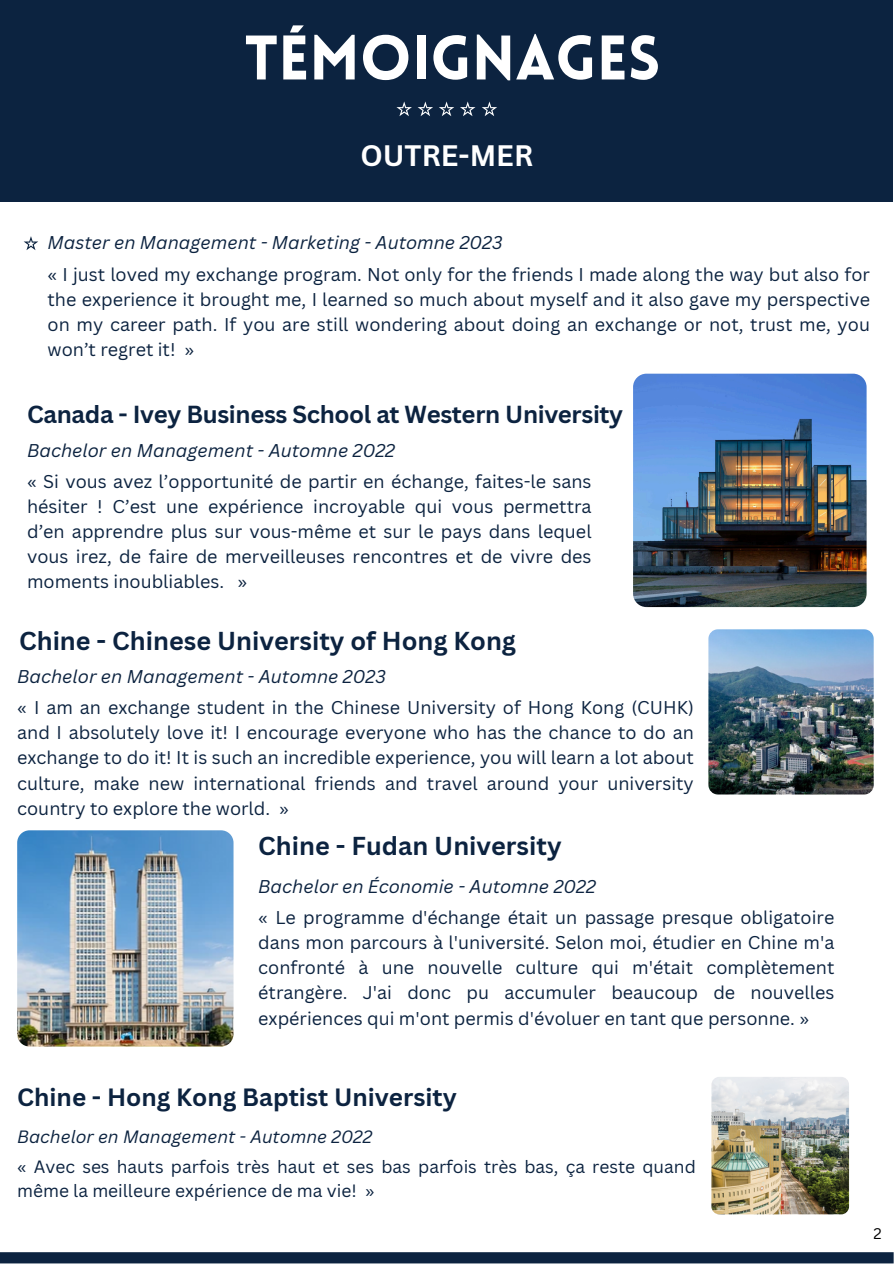
<style>
.page{position:relative;width:894px;height:1264px;background:#fff}
.page>*{position:absolute;margin:0;border:0;box-sizing:border-box;transform-origin:0 0}
.t1{font:900 61.5px "Lovelo";color:#fff}
.t2{font:700 28.8px "Canva Sans";color:#fff}
.t3{font:700 25.2px "Canva Sans";color:#0c2340}
.t4{font:700 24.3px "Canva Sans";color:#0c2340}
.t5{font:700 24px "Canva Sans";letter-spacing:-.015em;color:#0c2340}
.t6{font:18px/25.2px "Canva Sans";color:#0c2340;text-align:justify}
.t7{font:italic 18px "Canva Sans";color:#0c2340}
.t8{font:17.4px/24.3px "Canva Sans";color:#0c2340}
.t9{font:italic 17.4px "Canva Sans";color:#0c2340}
.t10{font:15px "Canva Sans";color:#000}
</style>
<div class="page">
<div style="left:0;top:1252px;width:893px;height:11px;background:#0c2340"></div>
<div style="left:0;top:0;width:893px;height:202px;background:#0c2340"></div>
<svg style="left:460px;top:101px;width:15px;height:15px"></svg>
<svg style="left:482px;top:101px;width:15px;height:15px"></svg>
<svg style="left:396px;top:101px;width:58px;height:15px"></svg>
<img style="left:711px;top:1076px;width:137px;height:138px;border-radius:8px">
<img style="left:17px;top:830px;width:216px;height:216px;border-radius:12px">
<img style="left:708px;top:629px;width:165px;height:165px;border-radius:9px">
<svg style="left:24px;top:236px;width:14px;height:14px"></svg>
<img style="left:633px;top:373px;width:233px;height:234px;border-radius:13px">
<h3 class="t1" style="left:245px;top:33px;width:417px">TÉMOIGNAGES</h3>
<p class="t2" style="left:360px;top:135px;width:174px">OUTRE-MER</p>
<p class="t7" style="left:48px;top:230px;width:456px">Master en Management - Marketing - Automne 2023</p>
<h3 class="t6" style="left:48px;top:261px;width:823px">« I just loved my exchange program. Not only for the friends I made along the way but also for the experience it brought me, I learned so much about myself and it also gave my perspective on my career path. If you are still wondering about doing an exchange or not, trust me, you won’t regret it! »</h3>
<p class="t5" style="left:27px;top:397px;width:597px">Canada - Ivey Business School at Western University</p>
<p class="t7" style="left:27px;top:437px;width:369px">Bachelor en Management - Automne 2022</p>
<p class="t6" style="left:27px;top:468px;width:566px">« Si vous avez l’opportunité de partir en échange, faites-le sans hésiter ! C’est une expérience incroyable qui vous permettra d’en apprendre plus sur vous-même et sur le pays dans lequel vous irez, de faire de merveilleuses rencontres et de vivre des moments inoubliables. »</p>
<p class="t3" style="left:19px;top:623px;width:498px">Chine - Chinese University of Hong Kong</p>
<h3 class="t7" style="left:17px;top:663px;width:370px">Bachelor en Management - Automne 2023</h3>
<p class="t6" style="left:17px;top:694px;width:678px">« I am an exchange student in the Chinese University of Hong Kong (CUHK) and I absolutely love it! I encourage everyone who has the chance to do an exchange to do it! It is such an incredible experience, you will learn a lot about culture, make new international friends and travel around your university country to explore the world. »</p>
<h3 class="t3" style="left:258px;top:827px;width:305px">Chine - Fudan University</h3>
<p class="t7" style="left:258px;top:873px;width:339px">Bachelor en Économie - Automne 2022</p>
<p class="t6" style="left:258px;top:904px;width:577px">« Le programme d'échange était un passage presque obligatoire dans mon parcours à l'université. Selon moi, étudier en Chine m'a confronté à une nouvelle culture qui m'était complètement étrangère. J'ai donc pu accumuler beaucoup de nouvelles expériences qui m'ont permis d'évoluer en tant que personne. »</p>
<h1 class="t4" style="left:17px;top:1079px;width:441px">Chine - Hong Kong Baptist University</h1>
<p class="t9" style="left:17px;top:1123px;width:356px">Bachelor en Management - Automne 2022</p>
<p class="t8" style="left:17px;top:1153px;width:680px">« Avec ses hauts parfois très haut et ses bas parfois très bas, ça reste quand même la meilleure expérience de ma vie! »</p>
<p class="t10" style="left:873px;top:1222px;width:10px">2</p>
</div>
